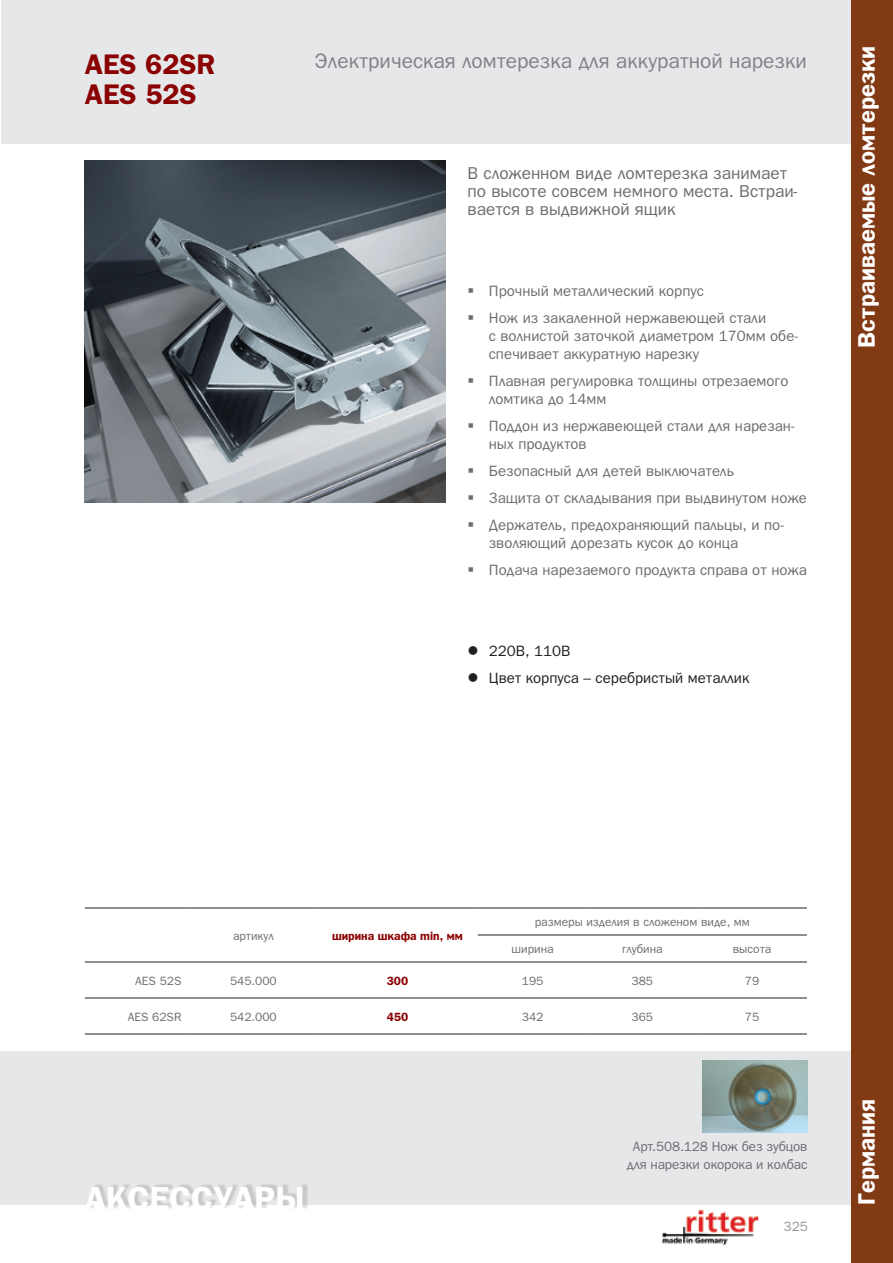
<style>
.page{position:relative;width:893px;height:1263px;background:#fff}
.page>*{position:absolute;margin:0;border:0;box-sizing:border-box;transform-origin:0 0}
.t1{font:700 33.45px "Bloknot C";color:#fff}
.t2{font:700 28.5px "Bloknot C";color:#8b0202}
.t3{font:700 24px "Bloknot C";color:#fff}
.t4{font:21px "Bloknot C";color:#808285}
.primenenie{font:17.25px/18px "Bloknot C";color:#6c6d70}
.t5{font:15px/18px "Bloknot C";color:#6c6d70}
.t6{font:15px "Bloknot C";color:#231f20}
.t7{font:13.5px/18px "Bloknot C";letter-spacing:-.01em;color:#6c6d70;text-align:center}
.t8{font:13.5px "Bloknot C";color:#939598}
.tablica{font:12px "Bloknot C";color:#6c6d70}
.Обычный{font:700 12px "Bloknot C";color:#8b0202}
</style>
<div class="page">
<div style="left:1px;top:0;width:892px;height:143px;background:#e6e7e9"></div>
<div style="left:0;top:1052px;width:893px;height:153px;background:#e6e7e9"></div>
<div style="left:851px;top:0;width:42px;height:1263px;background:#823a15"></div>
<hr style="left:85px;top:908px;width:105px;height:1px;background:#231f20">
<hr style="left:190px;top:908px;width:127px;height:1px;background:#231f20">
<hr style="left:317px;top:908px;width:161px;height:1px;background:#231f20">
<hr style="left:478px;top:908px;width:109px;height:1px;background:#231f20">
<hr style="left:587px;top:908px;width:110px;height:1px;background:#231f20">
<hr style="left:697px;top:908px;width:110px;height:1px;background:#231f20">
<hr style="left:317px;top:962px;width:161px;height:1px;background:#231f20">
<hr style="left:478px;top:962px;width:109px;height:1px;background:#231f20">
<hr style="left:587px;top:962px;width:110px;height:1px;background:#231f20">
<hr style="left:697px;top:962px;width:110px;height:1px;background:#231f20">
<hr style="left:85px;top:1034px;width:105px;height:1px;background:#231f20">
<hr style="left:190px;top:1034px;width:127px;height:1px;background:#231f20">
<hr style="left:317px;top:1034px;width:161px;height:1px;background:#231f20">
<hr style="left:478px;top:1034px;width:109px;height:1px;background:#231f20">
<hr style="left:587px;top:1034px;width:110px;height:1px;background:#231f20">
<hr style="left:697px;top:1034px;width:110px;height:1px;background:#231f20">
<hr style="left:85px;top:998px;width:105px;height:1px;background:#231f20">
<hr style="left:190px;top:998px;width:127px;height:1px;background:#231f20">
<hr style="left:317px;top:998px;width:161px;height:1px;background:#231f20">
<hr style="left:478px;top:998px;width:109px;height:1px;background:#231f20">
<hr style="left:587px;top:998px;width:110px;height:1px;background:#231f20">
<hr style="left:697px;top:998px;width:110px;height:1px;background:#231f20">
<hr style="left:478px;top:935px;width:109px;height:1px;background:#231f20">
<hr style="left:587px;top:935px;width:110px;height:1px;background:#231f20">
<hr style="left:697px;top:935px;width:110px;height:1px;background:#231f20">
<hr style="left:85px;top:962px;width:105px;height:1px;background:#231f20">
<hr style="left:190px;top:962px;width:127px;height:1px;background:#231f20">
<img style="left:85px;top:160px;width:361px;height:342px">
<img style="left:702px;top:1061px;width:105px;height:71px">
<div style="left:87px;top:1183px;width:221px;height:26px;background:#231f20;opacity:.15"></div>
<img style="left:662px;top:1209px;width:97px;height:36px">
<p class="t2" style="left:85px;top:48px;width:132px">AES 62SR</p>
<p class="t2" style="left:85px;top:78px;width:113px">AES 52S</p>
<p class="t4" style="left:315px;top:49px;width:493px">Электрическая ломтерезка для аккуратной нарезки</p>
<p class="primenenie" style="left:467px;top:163px;width:331px">В сложенном виде ломтерезка занимает по высоте cовсем немного места. Встраи&shy;вается в выдвижной ящик</p>
<p class="t5" style="left:489px;top:281px;width:217px">Прочный металлический корпус</p>
<p class="t5" style="left:489px;top:308px;width:311px">Нож из закаленной нержавеющей стали<br>с волнистой заточкой диаметром 170мм обе&shy;спечивает аккуратную нарезку</p>
<p class="t5" style="left:489px;top:371px;width:301px">Плавная регулировка толщины отрезаемого ломтика до 14мм</p>
<p class="t5" style="left:489px;top:416px;width:307px">Поддон из нержавеющей стали для нарезан&shy;ных продуктов</p>
<p class="t5" style="left:489px;top:461px;width:247px">Безопасный для детей выключатель</p>
<p class="t5" style="left:489px;top:488px;width:320px">Защита от складывания при выдвинутом ноже</p>
<p class="t5" style="left:489px;top:515px;width:297px">Держатель, предохраняющий пальцы, и по&shy;зволяющий дорезать кусок до конца</p>
<p class="t5" style="left:489px;top:560px;width:320px">Подача нарезаемого продукта справа от ножа</p>
<p class="t6" style="left:489px;top:642px;width:83px">220В, 110В</p>
<p class="t6" style="left:489px;top:669px;width:262px">Цвет корпуса – серебристый металлик</p>
<p class="t3" style="left:853px;top:348px;width:303px;rotate:-90deg">Встраиваемые ломтерезки</p>
<p class="tablica" style="left:233px;top:929px;width:42px">артикул</p>
<p class="Обычный" style="left:332px;top:929px;width:132px">ширина шкафа min, мм</p>
<p class="tablica" style="left:535px;top:915px;width:217px">размеры изделия в сложеном виде, мм</p>
<p class="tablica" style="left:512px;top:942px;width:44px">ширина</p>
<p class="tablica" style="left:622px;top:942px;width:42px">глубина</p>
<p class="tablica" style="left:733px;top:942px;width:40px">высота</p>
<p class="tablica" style="left:135px;top:974px;width:48px">AES 52S</p>
<p class="tablica" style="left:230px;top:974px;width:48px">545.000</p>
<p class="Обычный" style="left:387px;top:974px;width:23px">300</p>
<p class="tablica" style="left:522px;top:974px;width:23px">195</p>
<p class="tablica" style="left:631px;top:974px;width:23px">385</p>
<p class="tablica" style="left:745px;top:974px;width:16px">79</p>
<p class="tablica" style="left:128px;top:1010px;width:55px">AES 62SR</p>
<p class="tablica" style="left:230px;top:1010px;width:48px">542.000</p>
<p class="Обычный" style="left:387px;top:1010px;width:23px">450</p>
<p class="tablica" style="left:522px;top:1010px;width:23px">342</p>
<p class="tablica" style="left:631px;top:1010px;width:23px">365</p>
<p class="tablica" style="left:745px;top:1010px;width:16px">75</p>
<p class="t1" style="left:85px;top:1179px;width:221px">АКСЕССУАРЫ</p>
<p class="t7" style="left:627px;top:1137px;width:182px">Арт.508.128 Нож без зубцов для нарезки окорока и колбас</p>
<p class="t8" style="left:784px;top:1218px;width:26px">325</p>
<h3 class="t3" style="left:853px;top:1205px;width:107px;rotate:-90deg">Германия</h3>
</div>
